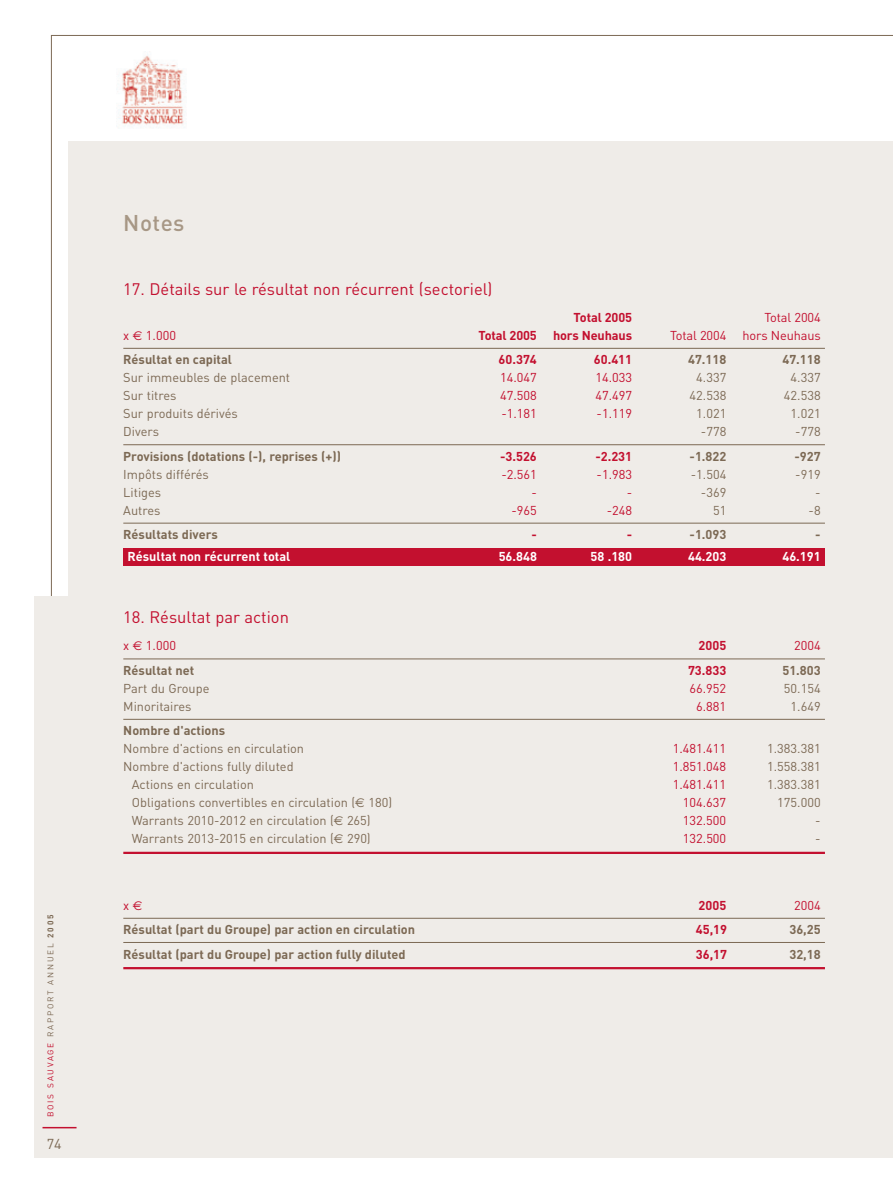
<style>
.page{position:relative;width:893px;height:1191px;background:#fff}
.page>*{position:absolute;margin:0;border:0;box-sizing:border-box;transform-origin:0 0}
.t1{font:500 22.5px "DIN";letter-spacing:.02em;color:#a79785}
.t2{font:16.5px "DIN";color:#c3102f}
.t3{font:14.25px "DIN";color:#7c6954}
.t4{font:12.75px "DIN";color:#7c6954}
.t5{font:700 12.75px "DIN";color:#7c6954}
.t6{font:12.75px "DIN";color:#c3102f}
.t7{font:700 12.75px "DIN";letter-spacing:-.005em;color:#c3102f}
.t8{font:700 12.75px "DIN";color:#fff}
.t9{font:8.25px "DIN";letter-spacing:.21em;color:#7c6954}
.s1{color:#c3102f}
.s2{font-weight:700}
.s3{font-family:"Euro Sans"}
</style>
<div class="page">
<div style="left:34px;top:596px;width:825px;height:562px;background:#efece8"></div>
<div style="left:68px;top:141px;width:825px;height:1017px;background:#efece8"></div>
<img style="left:119px;top:54px;width:65px;height:72px">
<hr style="left:43px;top:1126px;width:34px;height:2px;background:#c3102f">
<div style="left:123px;top:548px;width:702px;height:17px;background:#c3102f"></div>
<hr style="left:123px;top:348px;width:702px;height:1px;background:#7c6954">
<hr style="left:123px;top:444px;width:702px;height:1px;background:#7c6954">
<hr style="left:123px;top:523px;width:702px;height:1px;background:#7c6954">
<hr style="left:123px;top:658px;width:702px;height:1px;background:#7c6954">
<hr style="left:123px;top:719px;width:702px;height:1px;background:#7c6954">
<hr style="left:123px;top:851px;width:702px;height:3px;background:#c3102f">
<hr style="left:123px;top:918px;width:702px;height:1px;background:#7c6954">
<hr style="left:123px;top:942px;width:702px;height:1px;background:#7c6954">
<hr style="left:123px;top:967px;width:702px;height:2px;background:#c3102f">
<p class="t9" style="left:47px;top:1117px;width:204px;rotate:-90deg"><span class="s1">BOIS SAUVAGE</span> RAPPORT ANNUEL <span class="s2">2005</span></p>
<p class="t3" style="left:47px;top:1138px;width:16px">74</p>
<h1 class="t1" style="left:123px;top:215px;width:63px">Notes</h1>
<p class="t2" style="left:123px;top:283px;width:371px">17. Détails sur le résultat non récurrent (sectoriel)</p>
<p class="t7" style="left:574px;top:313px;width:60px">Total 2005</p>
<p class="t6" style="left:764px;top:313px;width:58px">Total 2004</p>
<p class="t6" style="left:123px;top:331px;width:54px">x <span class="s3">€</span> 1.000</p>
<p class="t7" style="left:478px;top:331px;width:60px">Total 2005</p>
<p class="t7" style="left:553px;top:331px;width:81px">hors Neuhaus</p>
<p class="t6" style="left:670px;top:331px;width:58px">Total 2004</p>
<p class="t6" style="left:743px;top:331px;width:80px">hors Neuhaus</p>
<p class="t5" style="left:123px;top:355px;width:110px">Résultat en capital</p>
<p class="t7" style="left:499px;top:355px;width:40px">60.374</p>
<p class="t7" style="left:594px;top:355px;width:40px">60.411</p>
<p class="t5" style="left:688px;top:355px;width:40px">47.118</p>
<p class="t5" style="left:782px;top:355px;width:40px">47.118</p>
<p class="t4" style="left:123px;top:373px;width:168px">Sur immeubles de placement</p>
<p class="t6" style="left:500px;top:373px;width:38px">14.047</p>
<p class="t6" style="left:595px;top:373px;width:38px">14.033</p>
<p class="t4" style="left:696px;top:373px;width:32px">4.337</p>
<p class="t4" style="left:791px;top:373px;width:32px">4.337</p>
<p class="t4" style="left:123px;top:391px;width:55px">Sur titres</p>
<p class="t6" style="left:500px;top:391px;width:38px">47.508</p>
<p class="t6" style="left:595px;top:391px;width:38px">47.497</p>
<p class="t4" style="left:690px;top:391px;width:38px">42.538</p>
<p class="t4" style="left:784px;top:391px;width:38px">42.538</p>
<p class="t4" style="left:123px;top:409px;width:116px">Sur produits dérivés</p>
<p class="t6" style="left:501px;top:409px;width:37px">-1.181</p>
<p class="t6" style="left:597px;top:409px;width:37px">-1.119</p>
<p class="t4" style="left:696px;top:409px;width:32px">1.021</p>
<p class="t4" style="left:791px;top:409px;width:32px">1.021</p>
<p class="t4" style="left:123px;top:427px;width:37px">Divers</p>
<p class="t4" style="left:701px;top:427px;width:27px">-778</p>
<p class="t4" style="left:795px;top:427px;width:27px">-778</p>
<p class="t5" style="left:123px;top:451px;width:219px">Provisions (dotations (-), reprises (+))</p>
<p class="t7" style="left:500px;top:451px;width:38px">-3.526</p>
<p class="t7" style="left:595px;top:451px;width:38px">-2.231</p>
<p class="t5" style="left:690px;top:451px;width:38px">-1.822</p>
<p class="t5" style="left:794px;top:451px;width:28px">-927</p>
<p class="t4" style="left:123px;top:469px;width:87px">Impôts différés</p>
<p class="t6" style="left:501px;top:469px;width:37px">-2.561</p>
<p class="t6" style="left:597px;top:469px;width:37px">-1.983</p>
<p class="t4" style="left:691px;top:469px;width:37px">-1.504</p>
<p class="t4" style="left:795px;top:469px;width:27px">-919</p>
<p class="t4" style="left:123px;top:487px;width:39px">Litiges</p>
<p class="t6" style="left:531px;top:487px;width:7px">-</p>
<p class="t6" style="left:627px;top:487px;width:7px">-</p>
<p class="t4" style="left:701px;top:487px;width:27px">-369</p>
<p class="t4" style="left:815px;top:487px;width:7px">-</p>
<p class="t4" style="left:123px;top:505px;width:39px">Autres</p>
<p class="t6" style="left:511px;top:505px;width:27px">-965</p>
<p class="t6" style="left:607px;top:505px;width:27px">-248</p>
<p class="t4" style="left:713px;top:505px;width:15px">51</p>
<p class="t4" style="left:809px;top:505px;width:14px">-8</p>
<p class="t5" style="left:123px;top:530px;width:96px">Résultats divers</p>
<p class="t7" style="left:531px;top:530px;width:7px">-</p>
<p class="t7" style="left:627px;top:530px;width:7px">-</p>
<p class="t5" style="left:690px;top:530px;width:38px">-1.093</p>
<p class="t5" style="left:815px;top:530px;width:7px">-</p>
<p class="t8" style="left:128px;top:552px;width:164px">Résultat non récurrent total</p>
<p class="t8" style="left:499px;top:552px;width:40px">56.848</p>
<p class="t8" style="left:591px;top:552px;width:43px">58 .180</p>
<p class="t8" style="left:688px;top:552px;width:40px">44.203</p>
<p class="t8" style="left:782px;top:552px;width:40px">46.191</p>
<p class="t2" style="left:123px;top:611px;width:167px">18. Résultat par action</p>
<p class="t6" style="left:123px;top:641px;width:54px">x <span class="s3">€</span> 1.000</p>
<p class="t7" style="left:699px;top:641px;width:29px">2005</p>
<p class="t6" style="left:794px;top:641px;width:28px">2004</p>
<p class="t5" style="left:123px;top:665px;width:72px">Résultat net</p>
<p class="t7" style="left:688px;top:665px;width:40px">73.833</p>
<p class="t5" style="left:782px;top:665px;width:40px">51.803</p>
<p class="t4" style="left:123px;top:683px;width:88px">Part du Groupe</p>
<p class="t6" style="left:690px;top:683px;width:38px">66.952</p>
<p class="t4" style="left:784px;top:683px;width:38px">50.154</p>
<p class="t4" style="left:123px;top:701px;width:70px">Minoritaires</p>
<p class="t6" style="left:696px;top:701px;width:32px">6.881</p>
<p class="t4" style="left:791px;top:701px;width:32px">1.649</p>
<p class="t5" style="left:123px;top:726px;width:103px">Nombre d'actions</p>
<p class="t4" style="left:123px;top:744px;width:182px">Nombre d'actions en circulation</p>
<p class="t6" style="left:673px;top:744px;width:55px">1.481.411</p>
<p class="t4" style="left:767px;top:744px;width:55px">1.383.381</p>
<p class="t4" style="left:123px;top:762px;width:172px">Nombre d'actions fully diluted</p>
<p class="t6" style="left:673px;top:762px;width:55px">1.851.048</p>
<p class="t4" style="left:767px;top:762px;width:55px">1.558.381</p>
<p class="t4" style="left:132px;top:780px;width:124px">Actions en circulation</p>
<p class="t6" style="left:673px;top:780px;width:55px">1.481.411</p>
<p class="t4" style="left:767px;top:780px;width:55px">1.383.381</p>
<p class="t4" style="left:132px;top:798px;width:262px">Obligations convertibles en circulation (<span class="s3">€</span> 180)</p>
<p class="t6" style="left:683px;top:798px;width:45px">104.637</p>
<p class="t4" style="left:777px;top:798px;width:45px">175.000</p>
<p class="t4" style="left:132px;top:816px;width:240px">Warrants 2010-2012 en circulation (<span class="s3">€</span> 265)</p>
<p class="t6" style="left:683px;top:816px;width:45px">132.500</p>
<p class="t4" style="left:815px;top:816px;width:7px">-</p>
<p class="t4" style="left:132px;top:834px;width:240px">Warrants 2013-2015 en circulation (<span class="s3">€</span> 290)</p>
<p class="t6" style="left:683px;top:834px;width:45px">132.500</p>
<p class="t4" style="left:815px;top:834px;width:7px">-</p>
<p class="t6" style="left:123px;top:900px;width:21px">x <span class="s3">€</span></p>
<p class="t7" style="left:699px;top:900px;width:29px">2005</p>
<p class="t6" style="left:794px;top:900px;width:28px">2004</p>
<p class="t5" style="left:123px;top:925px;width:293px">Résultat (part du Groupe) par action en circulation</p>
<p class="t7" style="left:696px;top:925px;width:33px">45,19</p>
<p class="t5" style="left:789px;top:925px;width:33px">36,25</p>
<p class="t5" style="left:123px;top:949px;width:284px">Résultat (part du Groupe) par action fully diluted</p>
<p class="t7" style="left:696px;top:949px;width:33px">36,17</p>
<p class="t5" style="left:789px;top:949px;width:33px">32,18</p>
</div>
